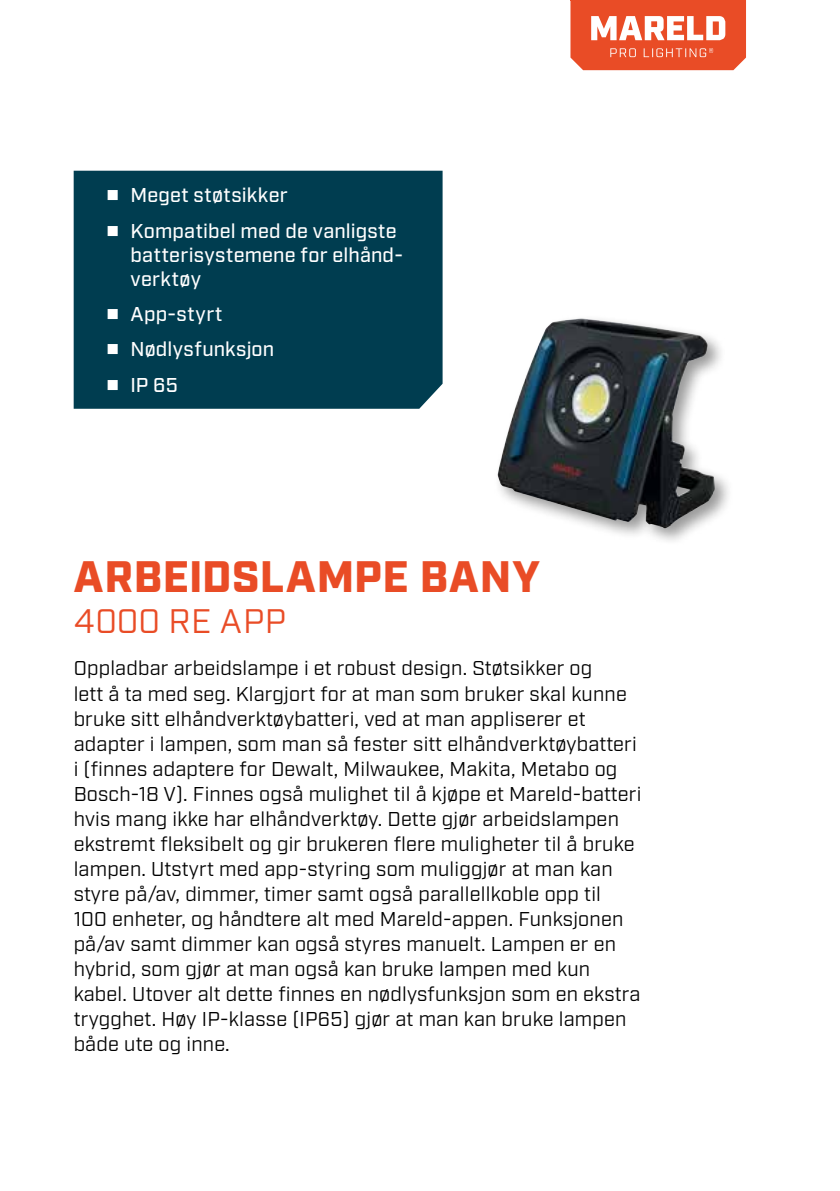
<style>
.page{position:relative;width:840px;height:1191px;background:#fff}
.page>*{position:absolute;margin:0;border:0;box-sizing:border-box;transform-origin:0 0}
.t1{font:900 44px "Industry";letter-spacing:.015em;color:#e94c26}
.t2{font:34px "Industry";letter-spacing:.01em;color:#e94c26}
.t3{font:20px/25px "Industry";letter-spacing:.01em;color:#000}
.t4{font:500 20px/35.4px "Industry";letter-spacing:.01em;color:#fff}
</style>
<div class="page">
<div style="left:493px;top:314px;width:240px;height:233px;background:#000;opacity:.4"></div>
<img style="left:497px;top:318px;width:217px;height:210px">
<svg style="left:570px;top:0;width:175px;height:70px"></svg>
<div style="left:74px;top:171px;width:368px;height:238px;background:#003d50"></div>
<svg style="left:108px;top:190px;width:10px;height:10px"></svg>
<svg style="left:108px;top:225px;width:10px;height:11px"></svg>
<svg style="left:108px;top:309px;width:10px;height:10px"></svg>
<svg style="left:108px;top:344px;width:10px;height:10px"></svg>
<svg style="left:108px;top:379px;width:10px;height:11px"></svg>
<p class="t4" style="left:130px;top:178px;width:268px">Meget støtsikker<br>Kompatibel med de vanligste</p>
<p class="t4" style="left:130px;top:243px;width:274px;line-height:24px">batterisystemene for elhånd&shy;verktøy</p>
<p class="t4" style="left:130px;top:297px;width:145px">App-styrt<br>Nødlysfunksjon<br>IP 65</p>
<h1 class="t1" style="left:74px;top:550px;width:467px">ARBEIDSLAMPE BANY</h1>
<h2 class="t2" style="left:74px;top:600px;width:214px">4000 RE APP</h2>
<p class="t3" style="left:74px;top:656px;width:569px">Oppladbar arbeidslampe i et robust design. Støtsikker og<br>lett å ta med seg. Klargjort for at man som bruker skal kunne bruke sitt elhåndverktøybatteri, ved at man appliserer et adapter i lampen, som man så fester sitt elhåndverktøybatteri i (finnes adaptere for Dewalt, Milwaukee, Makita, Metabo og Bosch-18 V). Finnes også mulighet til å kjøpe et Mareld-batteri hvis mang ikke har elhåndverktøy. Dette gjør arbeidslampen ekstremt fleksibelt og gir brukeren flere muligheter til å bruke lampen. Utstyrt med app-styring som muliggjør at man kan styre på/av, dimmer, timer samt også parallellkoble opp til<br>100 enheter, og håndtere alt med Mareld-appen. Funksjonen på/av samt dimmer kan også styres manuelt. Lampen er en hybrid, som gjør at man også kan bruke lampen med kun kabel. Utover alt dette finnes en nødlysfunksjon som en ekstra trygghet. Høy IP-klasse (IP65) gjør at man kan bruke lampen både ute og inne.</p>
</div>
